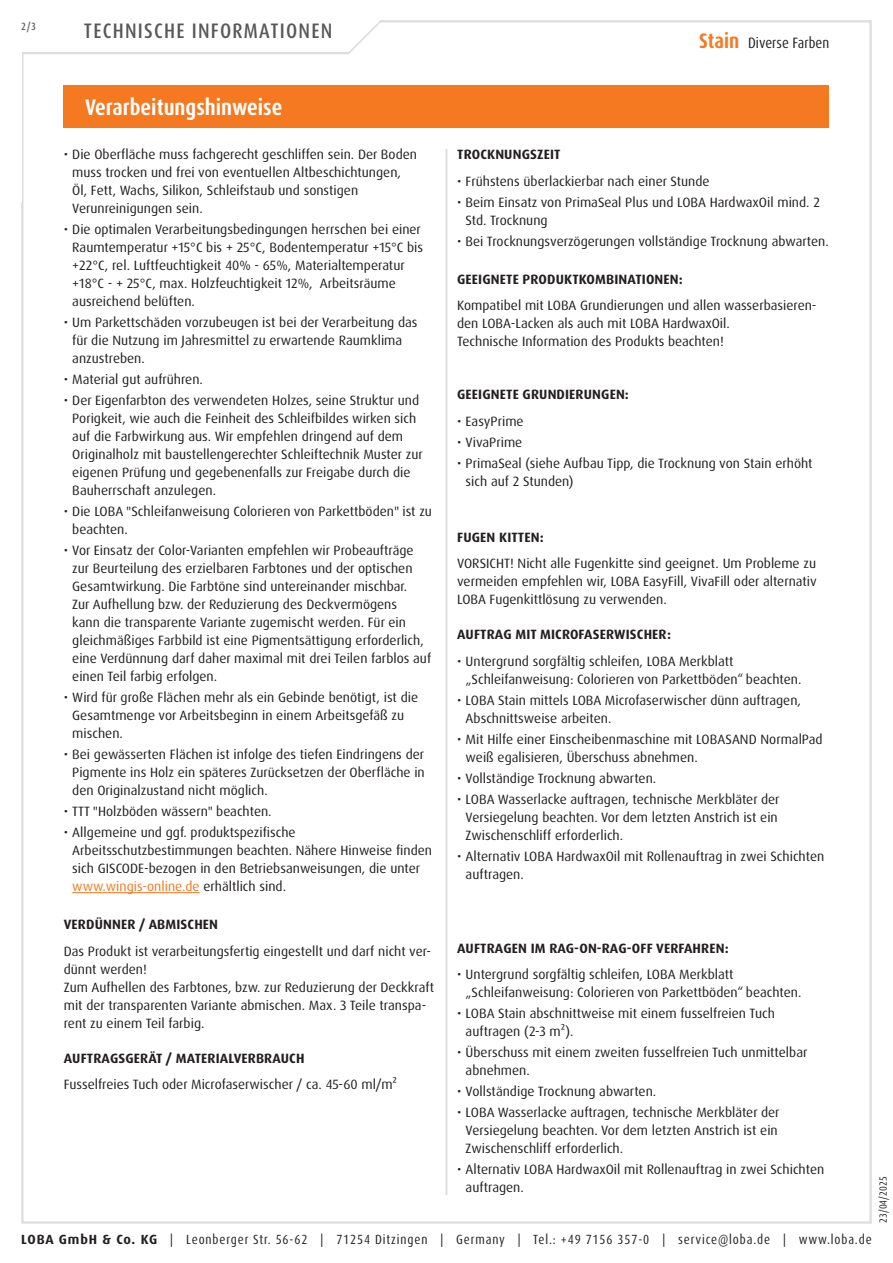
<style>
.page{position:relative;width:893px;height:1263px;background:#fff}
.page>*{position:absolute;margin:0;border:0;box-sizing:border-box;transform-origin:0 0}
.Abschnitt{font:700 condensed 22.5px "Dax Pro";color:#fff}
.t1{font:500 condensed 21px "Dax Pro";letter-spacing:.06em;color:#57585a}
.t2{font:condensed 15px "Dax Pro";color:#231f20}
.Text{font:13.5px/18px "Dax Pro";color:#231f20}
.t3{font:700 13.5px "Dax Pro";letter-spacing:.01em;color:#231f20}
.t4{font:condensed 13.35px "Dax Pro";letter-spacing:.065em;color:#231f20}
.t5{font:condensed 10.5px "Dax Pro";color:#231f20}
.t6{font:500 condensed 10.5px "Dax Pro";color:#57585a}
.s1{color:#f47921}
.s2{font-weight:700;font-size:21px;color:#f47921}
.s3{font-weight:700;font-stretch:normal}
</style>
<div class="page">
<svg style="left:22px;top:20px;width:410px;height:35px"></svg>
<hr style="left:72px;top:892px;width:128px;height:1px;background:#f47921">
<hr style="left:446px;top:149px;width:1px;height:1046px;background:#dcdddf">
<div style="left:64px;top:85px;width:765px;height:43px;background:#f47921"></div>
<p class="t6" style="left:21px;top:19px;width:16px">2/3</p>
<h2 class="t1" style="left:84px;top:17px;width:250px">TECHNISCHE INFORMATIONEN</h2>
<p class="Abschnitt" style="left:85px;top:93px;width:199px">Verarbeitungshinweise</p>
<p class="Text" style="left:72px;top:146px;width:346px;text-indent:-9px">• Die Oberfläche muss fachgerecht geschliffen sein. Der Boden muss trocken und frei von eventuellen Altbeschichtungen, Öl, Fett, Wachs, Silikon, Schleifstaub und sonstigen Verunreinigungen sein.</p>
<p class="Text" style="left:72px;top:221px;width:352px;text-indent:-9px">• Die optimalen Verarbeitungsbedingungen herrschen bei einer Raumtemperatur +15°C bis + 25°C, Bodentemperatur +15°C bis +22°C, rel. Luftfeuchtigkeit 40% - 65%, Materialtemperatur +18°C - + 25°C, max. Holzfeuchtigkeit 12%, Arbeitsräume ausreichend belüften.</p>
<p class="Text" style="left:72px;top:314px;width:347px;text-indent:-9px">• Um Parkettschäden vorzubeugen ist bei der Verarbeitung das für die Nutzung im Jahresmittel zu erwartende Raumklima anzustreben.</p>
<p class="Text" style="left:64px;top:371px;width:141px">• Material gut aufrühren.</p>
<p class="Text" style="left:72px;top:392px;width:352px;text-indent:-9px">• Der Eigenfarbton des verwendeten Holzes, seine Struktur und Porigkeit, wie auch die Feinheit des Schleifbildes wirken sich auf die Farbwirkung aus. Wir empfehlen dringend auf dem Originalholz mit baustellengerechter Schleiftechnik Muster zur eigenen Prüfung und gegebenenfalls zur Freigabe durch die Bauherrschaft anzulegen.</p>
<p class="Text" style="left:72px;top:503px;width:361px;text-indent:-9px">• Die LOBA "Schleifanweisung Colorieren von Parkettböden" ist zu beachten.</p>
<p class="Text" style="left:72px;top:542px;width:360px;text-indent:-9px">• Vor Einsatz der Color-Varianten empfehlen wir Probeaufträge zur Beurteilung des erzielbaren Farbtones und der optischen Gesamtwirkung. Die Farbtöne sind untereinander mischbar.<br>Zur Aufhellung bzw. der Reduzierung des Deckvermögens<br>kann die transparente Variante zugemischt werden. Für ein gleichmäßiges Farbbild ist eine Pigmentsättigung erforderlich, eine Verdünnung darf daher maximal mit drei Teilen farblos auf einen Teil farbig erfolgen.</p>
<p class="Text" style="left:72px;top:689px;width:347px;text-indent:-9px">• Wird für große Flächen mehr als ein Gebinde benötigt, ist die<br>Gesamtmenge vor Arbeitsbeginn in einem Arbeitsgefäß zu mischen.</p>
<p class="Text" style="left:72px;top:746px;width:354px;text-align:justify;text-indent:-9px">• Bei gewässerten Flächen ist infolge des tiefen Eindringens der Pigmente ins Holz ein späteres Zurücksetzen der Oberfläche in den Originalzustand nicht möglich.</p>
<p class="Text" style="left:64px;top:803px;width:209px">• TTT "Holzböden wässern" beachten.</p>
<p class="Text" style="left:72px;top:824px;width:361px;text-indent:-9px">• Allgemeine und ggf. produktspezifische Arbeitsschutzbestimmungen beachten. Nähere Hinweise finden sich GISCODE-bezogen in den Betriebsanweisungen, die unter <span class="s1">www.wingis-online.de</span> erhältlich sind.</p>
<p class="t3" style="left:64px;top:916px;width:156px">VERDÜNNER / ABMISCHEN</p>
<p class="Text" style="left:64px;top:942px;width:369px">Das Produkt ist verarbeitungsfertig eingestellt und darf nicht ver&shy;dünnt werden!</p>
<p class="Text" style="left:64px;top:978px;width:372px">Zum Aufhellen des Farbtones, bzw. zur Reduzierung der Deckkraft mit der transparenten Variante abmischen. Max. 3 Teile transpa&shy;rent zu einem Teil farbig.</p>
<p class="t3" style="left:64px;top:1049px;width:242px">AUFTRAGSGERÄT / MATERIALVERBRAUCH</p>
<p class="Text" style="left:64px;top:1076px;width:335px">Fusselfreies Tuch oder Microfaserwischer / ca. 45-60 ml/m²</p>
<p class="t2" style="left:699px;top:34px;width:131px"><span class="s2">Stain</span> Diverse Farben</p>
<p class="t3" style="left:457px;top:146px;width:105px">TROCKNUNGSZEIT</p>
<p class="Text" style="left:457px;top:172px;width:254px">• Frühstens überlackierbar nach einer Stunde</p>
<p class="Text" style="left:466px;top:193px;width:356px;text-indent:-9px">• Beim Einsatz von PrimaSeal Plus und LOBA HardwaxOil mind. 2<br>Std. Trocknung</p>
<p class="Text" style="left:457px;top:232px;width:373px">• Bei Trocknungsverzögerungen vollständige Trocknung abwarten.</p>
<p class="t3" style="left:457px;top:270px;width:227px">GEEIGNETE PRODUKTKOMBINATIONEN:</p>
<p class="Text" style="left:457px;top:297px;width:361px">Kompatibel mit LOBA Grundierungen und allen wasserbasieren&shy;den LOBA-Lacken als auch mit LOBA HardwaxOil.</p>
<p class="Text" style="left:457px;top:333px;width:268px">Technische Information des Produkts beachten!</p>
<p class="t3" style="left:457px;top:386px;width:173px">GEEIGNETE GRUNDIERUNGEN:</p>
<p class="Text" style="left:457px;top:412px;width:68px">• EasyPrime</p>
<p class="Text" style="left:457px;top:433px;width:67px">• VivaPrime</p>
<p class="Text" style="left:466px;top:454px;width:348px;text-indent:-9px">• PrimaSeal (siehe Aufbau Tipp, die Trocknung von Stain erhöht sich auf 2 Stunden)</p>
<p class="t3" style="left:457px;top:528px;width:88px">FUGEN KITTEN:</p>
<p class="Text" style="left:457px;top:555px;width:361px;text-align:justify">VORSICHT! Nicht alle Fugenkitte sind geeignet. Um Probleme zu vermeiden empfehlen wir, LOBA EasyFill, VivaFill oder alternativ LOBA Fugenkittlösung zu verwenden.</p>
<p class="t3" style="left:457px;top:626px;width:215px">AUFTRAG MIT MICROFASERWISCHER:</p>
<p class="Text" style="left:466px;top:652px;width:337px;text-indent:-9px">• Untergrund sorgfältig schleifen, LOBA Merkblatt „Schleifanweisung: Colorieren von Parkettböden“ beachten.</p>
<p class="Text" style="left:466px;top:691px;width:337px;text-indent:-9px">• LOBA Stain mittels LOBA Microfaserwischer dünn auftragen,<br>Abschnittsweise arbeiten.</p>
<p class="Text" style="left:466px;top:730px;width:359px;text-indent:-9px">• Mit Hilfe einer Einscheibenmaschine mit LOBASAND NormalPad weiß egalisieren, Überschuss abnehmen.</p>
<p class="Text" style="left:457px;top:769px;width:201px">• Vollständige Trocknung abwarten.</p>
<p class="Text" style="left:466px;top:790px;width:316px;text-indent:-9px">• LOBA Wasserlacke auftragen, technische Merkbläter der<br>Versiegelung beachten. Vor dem letzten Anstrich ist ein<br>Zwischenschliff erforderlich.</p>
<p class="Text" style="left:466px;top:847px;width:360px;text-indent:-9px">• Alternativ LOBA HardwaxOil mit Rollenauftrag in zwei Schichten auftragen.</p>
<p class="t3" style="left:457px;top:939px;width:273px">AUFTRAGEN IM RAG-ON-RAG-OFF VERFAHREN:</p>
<p class="Text" style="left:466px;top:966px;width:337px;text-indent:-9px">• Untergrund sorgfältig schleifen, LOBA Merkblatt „Schleifanweisung: Colorieren von Parkettböden“ beachten.</p>
<p class="Text" style="left:466px;top:1005px;width:311px;text-indent:-9px">• LOBA Stain abschnittweise mit einem fusselfreien Tuch auftragen (2-3 m²).</p>
<p class="Text" style="left:466px;top:1044px;width:343px;text-indent:-9px">• Überschuss mit einem zweiten fusselfreien Tuch unmittelbar abnehmen.</p>
<p class="Text" style="left:457px;top:1083px;width:201px">• Vollständige Trocknung abwarten.</p>
<p class="Text" style="left:466px;top:1103px;width:316px;text-indent:-9px">• LOBA Wasserlacke auftragen, technische Merkbläter der<br>Versiegelung beachten. Vor dem letzten Anstrich ist ein<br>Zwischenschliff erforderlich.</p>
<p class="Text" style="left:466px;top:1160px;width:360px;text-indent:-9px">• Alternativ LOBA HardwaxOil mit Rollenauftrag in zwei Schichten auftragen.</p>
<p class="t5" style="left:876px;top:1222px;width:48px;rotate:-90deg">23/04/2025</p>
<p class="t4" style="left:21px;top:1230px;width:852px"><span class="s3">LOBA GmbH &amp; Co. KG</span> | Leonberger Str. 56-62 | 71254 Ditzingen | Germany | Tel.: +49 7156 357-0 | service@loba.de | www.loba.de</p>
</div>
